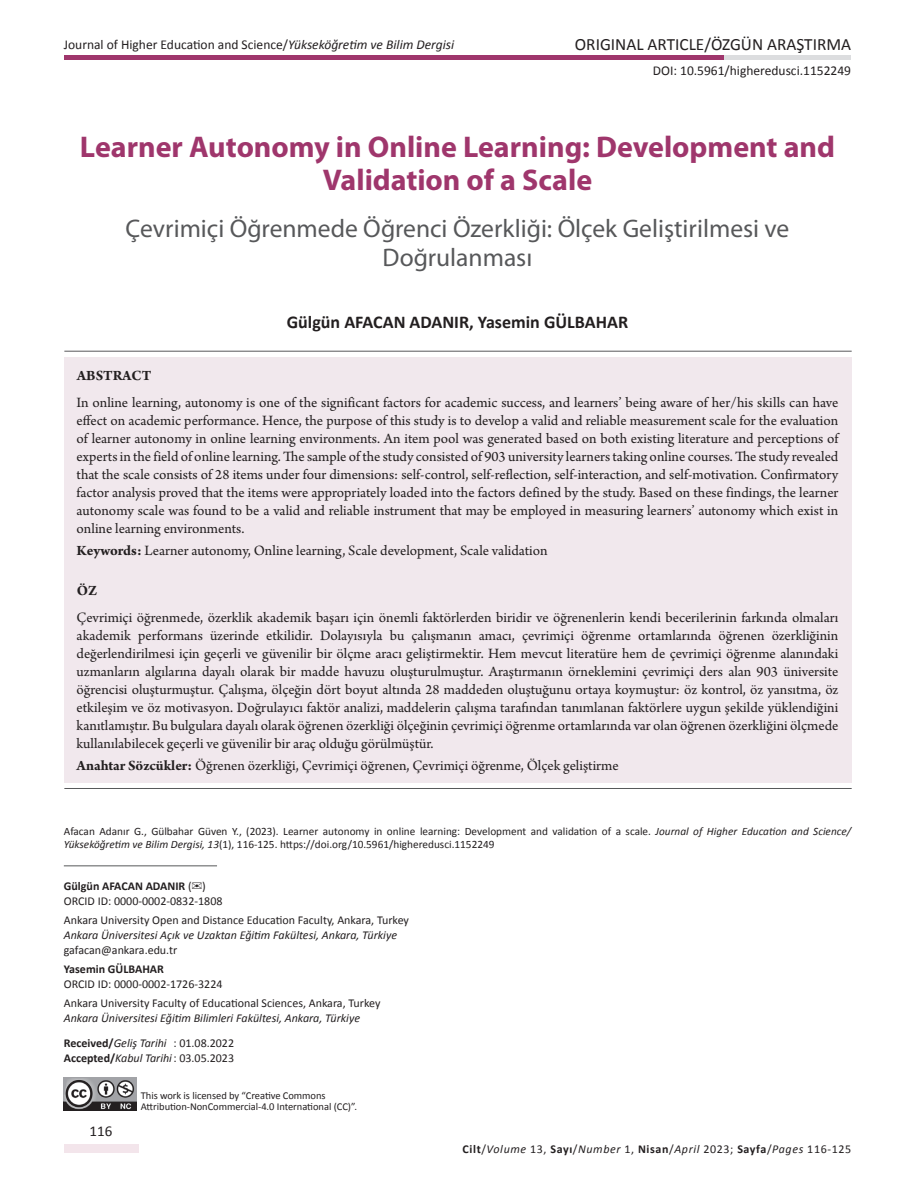
<style>
.page{position:relative;width:915px;height:1191px;background:#fff}
.page>*{position:absolute;margin:0;border:0;box-sizing:border-box;transform-origin:0 0}
.t1{font:700 30px/33px "Myriad Pro";color:#9f366c;text-align:center}
.t2{font:25.5px/29.2px "Myriad Pro";color:#57585a;text-align:center}
.t3{font:700 18px "Calibri";color:#231f20}
.t4{font:17.25px "Calibri";color:#231f20}
.t5{font:15px/18px "Arno Pro";color:#231f20;text-align:justify}
.t6{font:700 15px "Arno Pro";letter-spacing:.005em;color:#231f20}
.t7{font:15px "Calibri";color:#231f20}
.t8{font:13.5px "Calibri";color:#231f20}
.t9{font:12px/15px "Calibri";color:#231f20}
.t10{font:italic 12px/24.8px "Calibri";color:#231f20}
.t11{font:italic 12px "Calibri";letter-spacing:.05em;color:#231f20}
.t12{font:700 12px "Calibri";color:#231f20}
.t13{font:11.25px/13.5px "Calibri";color:#231f20}
.t14{font:10.5px/11.2px "Calibri";letter-spacing:-.005em;color:#231f20}
.s1{font-style:italic}
.s2{font-weight:700}
.s3{font-weight:700;font-style:normal}
.s4{font-style:normal}
</style>
<div class="page">
<div style="left:64px;top:1144px;width:74px;height:8px;background:#f3e5eb"></div>
<div style="left:719px;top:55px;width:131px;height:5px;background:#dcdddf"></div>
<div style="left:64px;top:55px;width:659px;height:5px;background:#9f366c"></div>
<div style="left:64px;top:357px;width:786px;height:425px;background:#f1e8ed"></div>
<hr style="left:64px;top:788px;width:787px;height:1px;background:#57585a">
<hr style="left:64px;top:351px;width:787px;height:1px;background:#57585a">
<hr style="left:64px;top:865px;width:153px;height:1px;background:#57585a">
<img style="left:64px;top:1077px;width:73px;height:33px">
<p class="t8" style="left:64px;top:36px;width:392px">Journal of Higher Education and Science/<span class="s1">Yükseköğretim ve Bilim Dergisi</span></p>
<p class="t4" style="left:574px;top:34px;width:278px">ORIGINAL ARTICLE/ÖZGÜN ARAŞTIRMA</p>
<p class="t8" style="left:652px;top:62px;width:200px">DOI: 10.5961/higheredusci.1152249</p>
<h1 class="t1" style="left:80px;top:130px;width:756px">Learner Autonomy in Online Learning: Development and<br>Validation of a Scale</h1>
<h2 class="t2" style="left:125px;top:213px;width:665px">Çevrimiçi Öğrenmede Öğrenci Özerkliği: Ölçek Geliştirilmesi ve<br>Doğrulanması</h2>
<p class="t3" style="left:287px;top:310px;width:343px">Gülgün AFACAN ADANIR, Yasemin GÜLBAHAR</p>
<p class="t6" style="left:77px;top:367px;width:76px">ABSTRACT</p>
<p class="t5" style="left:77px;top:394px;width:763px">In online learning, autonomy is one of the significant factors for academic success, and learners’ being aware of her/his skills can have effect on academic performance. Hence, the purpose of this study is to develop a valid and reliable measurement scale for the evaluation of learner autonomy in online learning environments. An item pool was generated based on both existing literature and perceptions of experts in the field of online learning. The sample of the study consisted of 903 university learners taking online courses. The study revealed that the scale consists of 28 items under four dimensions: self-control, self-reflection, self-interaction, and self-motivation. Confirmatory factor analysis proved that the items were appropriately loaded into the factors defined by the study. Based on these findings, the learner autonomy scale was found to be a valid and reliable instrument that may be employed in measuring learners’ autonomy which exist in online learning environments.</p>
<p class="t5" style="left:77px;top:542px;width:472px"><span class="s2">Keywords:</span> Learner autonomy, Online learning, Scale development, Scale validation</p>
<p class="t6" style="left:77px;top:582px;width:22px">ÖZ</p>
<p class="t5" style="left:77px;top:609px;width:763px">Çevrimiçi öğrenmede, özerklik akademik başarı için önemli faktörlerden biridir ve öğrenenlerin kendi becerilerinin farkında olmaları akademik performans üzerinde etkilidir. Dolayısıyla bu çalışmanın amacı, çevrimiçi öğrenme ortamlarında öğrenen özerkliğinin değerlendirilmesi için geçerli ve güvenilir bir ölçme aracı geliştirmektir. Hem mevcut literatüre hem de çevrimiçi öğrenme alanındaki uzmanların algılarına dayalı olarak bir madde havuzu oluşturulmuştur. Araştırmanın örneklemini çevrimiçi ders alan 903 üniversite öğrencisi oluşturmuştur. Çalışma, ölçeğin dört boyut altında 28 maddeden oluştuğunu ortaya koymuştur: öz kontrol, öz yansıtma, öz etkileşim ve öz motivasyon. Doğrulayıcı faktör analizi, maddelerin çalışma tarafından tanımlanan faktörlere uygun şekilde yüklendiğini kanıtlamıştır. Bu bulgulara dayalı olarak öğrenen özerkliği ölçeğinin çevrimiçi öğrenme ortamlarında var olan öğrenen özerkliğini ölçmede kullanılabilecek geçerli ve güvenilir bir araç olduğu görülmüştür.</p>
<p class="t5" style="left:77px;top:757px;width:543px"><span class="s2">Anahtar Sözcükler:</span> Öğrenen özerkliği, Çevrimiçi öğrenen, Çevrimiçi öğrenme, Ölçek geliştirme</p>
<p class="t13" style="left:64px;top:824px;width:788px">Afacan Adanır G., Gülbahar Güven Y., (2023). Learner autonomy in online learning: Development and validation of a scale. <span class="s1">Journal of Higher Education and Science/<br>Yükseköğretim ve Bilim Dergisi, 13</span>(1), 116-125. https://doi.org/10.5961/higheredusci.1152249</p>
<p class="t9" style="left:64px;top:878px;width:160px"><span class="s2">Gülgün AFACAN ADANIR</span> ( )<br>ORCID ID: 0000-0002-0832-1808</p>
<p class="t9" style="left:64px;top:912px;width:346px">Ankara University Open and Distance Education Faculty, Ankara, Turkey</p>
<p class="t10" style="left:64px;top:922px;width:335px">Ankara Üniversitesi Açık ve Uzaktan Eğitim Fakültesi, Ankara, Türkiye</p>
<p class="t9" style="left:64px;top:942px;width:115px">gafacan@ankara.edu.tr</p>
<p class="t12" style="left:64px;top:961px;width:102px">Yasemin GÜLBAHAR</p>
<p class="t9" style="left:64px;top:974px;width:318px;line-height:19.2px">ORCID ID: 0000-0002-1726-3224<br>Ankara University Faculty of Educational Sciences, Ankara, Turkey</p>
<p class="t10" style="left:64px;top:1005px;width:298px">Ankara Üniversitesi Eğitim Bilimleri Fakültesi, Ankara, Türkiye<br><span class="s3">Received/</span>Geliş Tarihi <span class="s4">: 01.08.2022</span></p>
<p class="t10" style="left:64px;top:1045px;width:172px"><span class="s3">Accepted/</span>Kabul Tarihi<span class="s4">: 03.05.2023</span></p>
<p class="t7" style="left:90px;top:1121px;width:24px">116</p>
<p class="t14" style="left:141px;top:1089px;width:217px">This work is licensed by “Creative Commons<br>Attribution-NonCommercial-4.0 International (CC)”.</p>
<p class="t11" style="left:462px;top:1140px;width:390px"><span class="s3">Cilt</span><span class="s4">/</span>Volume <span class="s4">13,</span> <span class="s3">Sayı</span><span class="s4">/</span>Number <span class="s4">1,</span> <span class="s3">Nisan</span><span class="s4">/</span>April <span class="s4">2023;</span> <span class="s3">Sayfa</span><span class="s4">/</span>Pages <span class="s4">116-125</span></p>
</div>
